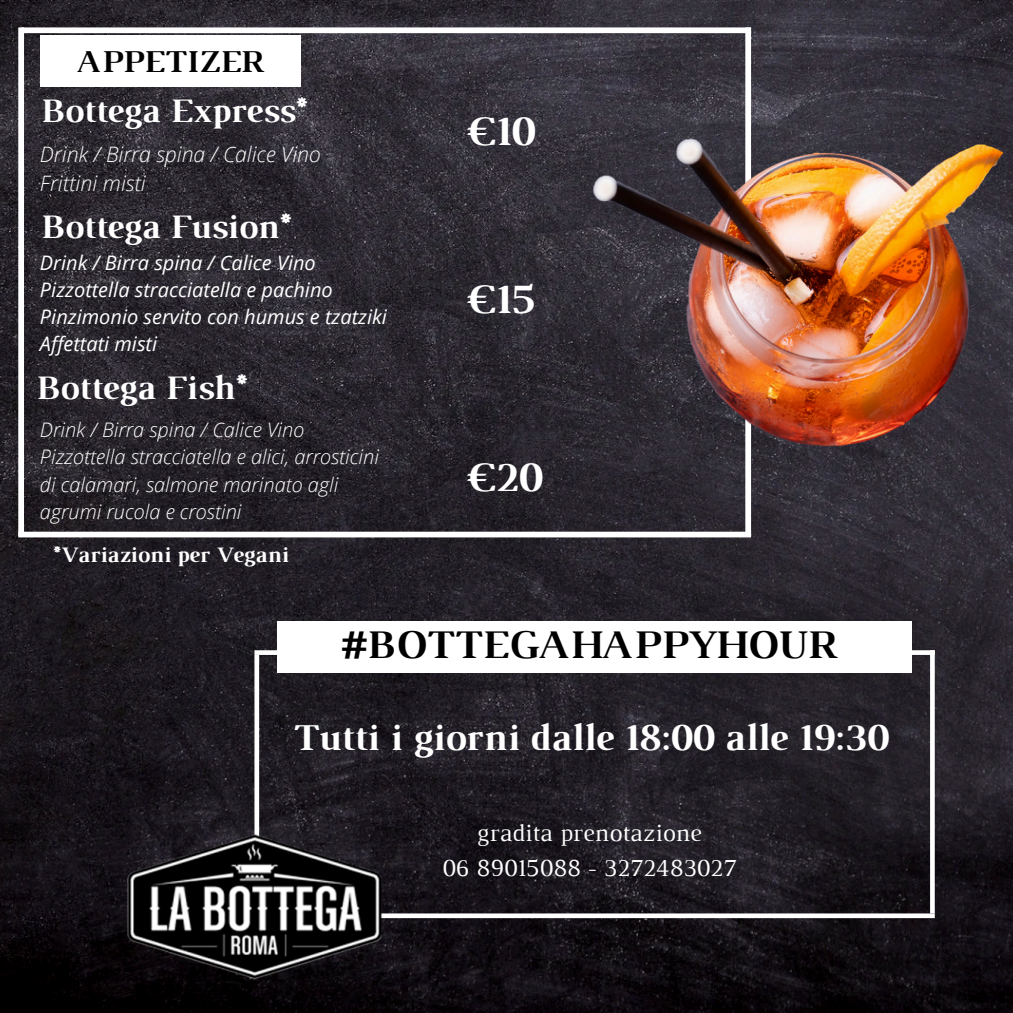
<style>
.page{position:relative;width:1013px;height:1013px;background:#fff}
.page>*{position:absolute;margin:0;border:0;box-sizing:border-box;transform-origin:0 0}
.t1{font:700 42.5px "Luthier";color:#fff}
.t2{font:700 41.5px "Luthier";color:#000}
.t3{font:700 38.62px "Luthier";color:#fff}
.t4{font:700 35px "Luthier";color:#fff}
.t5{font:700 32.5px "Luthier";color:#000}
.t6{font:24.88px/34.8px "Luthier";color:#fff;text-align:center}
.t7{font:700 22.5px "Luthier";color:#fff}
.t8{font:italic 300 21.25px "Open Sans";color:#fff}
.t9{font:italic 300 20px/27.2px "Open Sans";color:#fff}
.t10{font:italic 20px "Open Sans";color:#fff}
</style>
<div class="page">
<img style="left:0;top:0;width:1012px;height:1012px">
<div style="left:745px;top:27px;width:6px;height:509px;background:#fff"></div>
<div style="left:21px;top:27px;width:730px;height:6px;background:#fff"></div>
<div style="left:18px;top:531px;width:733px;height:6px;background:#fff"></div>
<div style="left:18px;top:27px;width:6px;height:509px;background:#fff"></div>
<svg style="left:930px;top:655px;width:4px;height:258px"></svg>
<div style="left:254px;top:650px;width:680px;height:5px;background:#fff"></div>
<div style="left:254px;top:913px;width:680px;height:5px;background:#fff"></div>
<div style="left:254px;top:655px;width:5px;height:260px;background:#fff"></div>
<div style="left:40px;top:36px;width:261px;height:51px;background:#fff"></div>
<div style="left:277px;top:621px;width:634px;height:51px;background:#fff"></div>
<img style="left:546px;top:75px;width:466px;height:415px">
<img style="left:80px;top:788px;width:362px;height:224px">
<p class="t5" style="left:76px;top:49px;width:188px">APPETIZER</p>
<p class="t4" style="left:40px;top:98px;width:268px">Bottega Express*</p>
<h2 class="t8" style="left:40px;top:140px;width:282px">Drink / Birra spina / Calice Vino</h2>
<h4 class="t8" style="left:40px;top:169px;width:107px">Frittini misti</h4>
<h4 class="t4" style="left:40px;top:214px;width:253px">Bottega Fusion*</h4>
<p class="t10" style="left:40px;top:248px;width:277px">Drink / Birra spina / Calice Vino</p>
<h2 class="t10" style="left:40px;top:275px;width:294px">Pizzottella stracciatella e pachino</h2>
<p class="t10" style="left:40px;top:303px;width:348px">Pinzimonio servito con humus e tzatziki</p>
<h5 class="t10" style="left:40px;top:330px;width:119px">Affettati misti</h5>
<h1 class="t4" style="left:35px;top:374px;width:213px">Bottega Fish*</h1>
<h5 class="t9" style="left:40px;top:416px;width:266px">Drink / Birra spina / Calice Vino</h5>
<p class="t9" style="left:40px;top:443px;width:340px">Pizzottella stracciatella e alici, arrosticini di calamari, salmone marinato agli agrumi rucola e crostini</p>
<p class="t7" style="left:52px;top:547px;width:237px">*Variazioni per Vegani</p>
<h2 class="t1" style="left:466px;top:116px;width:69px">€10</h2>
<p class="t1" style="left:466px;top:284px;width:69px">€15</p>
<h2 class="t1" style="left:466px;top:461px;width:76px">€20</h2>
<p class="t2" style="left:338px;top:629px;width:499px">#BOTTEGAHAPPYHOUR</p>
<p class="t3" style="left:292px;top:723px;width:597px">Tutti i giorni dalle 18:00 alle 19:30</p>
<p class="t6" style="left:442px;top:817px;width:296px">gradita prenotazione<br>06 89015088 - 3272483027</p>
</div>
